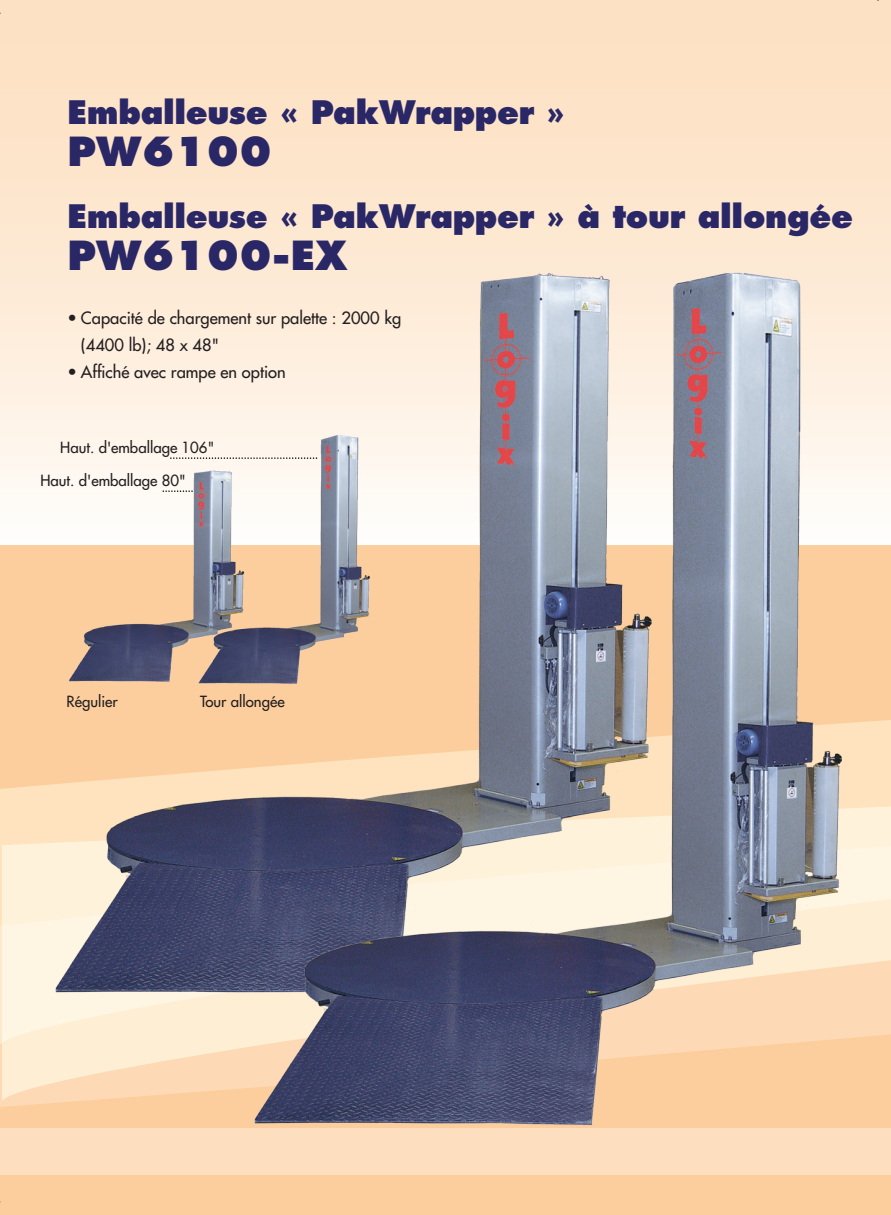
<style>
.page{position:relative;width:891px;height:1215px;background:#fff}
.page>*{position:absolute;margin:0;border:0;box-sizing:border-box;transform-origin:0 0}
.t1{font:800 39px "Futura";color:#2a2767}
.t2{font:800 31.5px "Futura";letter-spacing:-.01em;color:#2a2767}
.t3{font:16.5px "Futura";color:#231f20}
.t4{font:15px "Futura";color:#231f20}
</style>
<div class="page">
<div style="left:1px;top:1px;width:890px;height:545px;background:linear-gradient(to bottom,#fdddbc,#fefbf6)"></div>
<div style="left:0;top:545px;width:891px;height:669px;background:#fdce9d"></div>
<svg style="left:0;top:720px;width:891px;height:77px"></svg>
<svg style="left:0;top:797px;width:891px;height:310px;background:#fde7ca"></svg>
<div style="left:0;top:1128px;width:891px;height:46px;background:#fddfbf"></div>
<img style="left:49px;top:256px;width:200px;height:746px">
<img style="left:249px;top:241px;width:608px;height:885px">
<p class="t2" style="left:68px;top:93px;width:499px">Emballeuse « PakWrapper »</p>
<p class="t1" style="left:68px;top:127px;width:206px">PW6100</p>
<p class="t2" style="left:68px;top:197px;width:787px">Emballeuse « PakWrapper » à tour allongée</p>
<p class="t1" style="left:68px;top:231px;width:281px">PW6100-EX</p>
<p class="t3" style="left:68px;top:307px;width:335px">• Capacité de chargement sur palette : 2000 kg</p>
<p class="t3" style="left:81px;top:334px;width:139px">(4400 lb); 48 x 48"</p>
<p class="t3" style="left:68px;top:361px;width:220px">• Affiché avec rampe en option</p>
<p class="t4" style="left:60px;top:437px;width:155px">Haut. d'emballage 106"</p>
<p class="t4" style="left:40px;top:471px;width:147px">Haut. d'emballage 80"</p>
<p class="t4" style="left:67px;top:692px;width:53px">Régulier</p>
<p class="t4" style="left:200px;top:692px;width:86px">Tour allongée</p>
</div>
